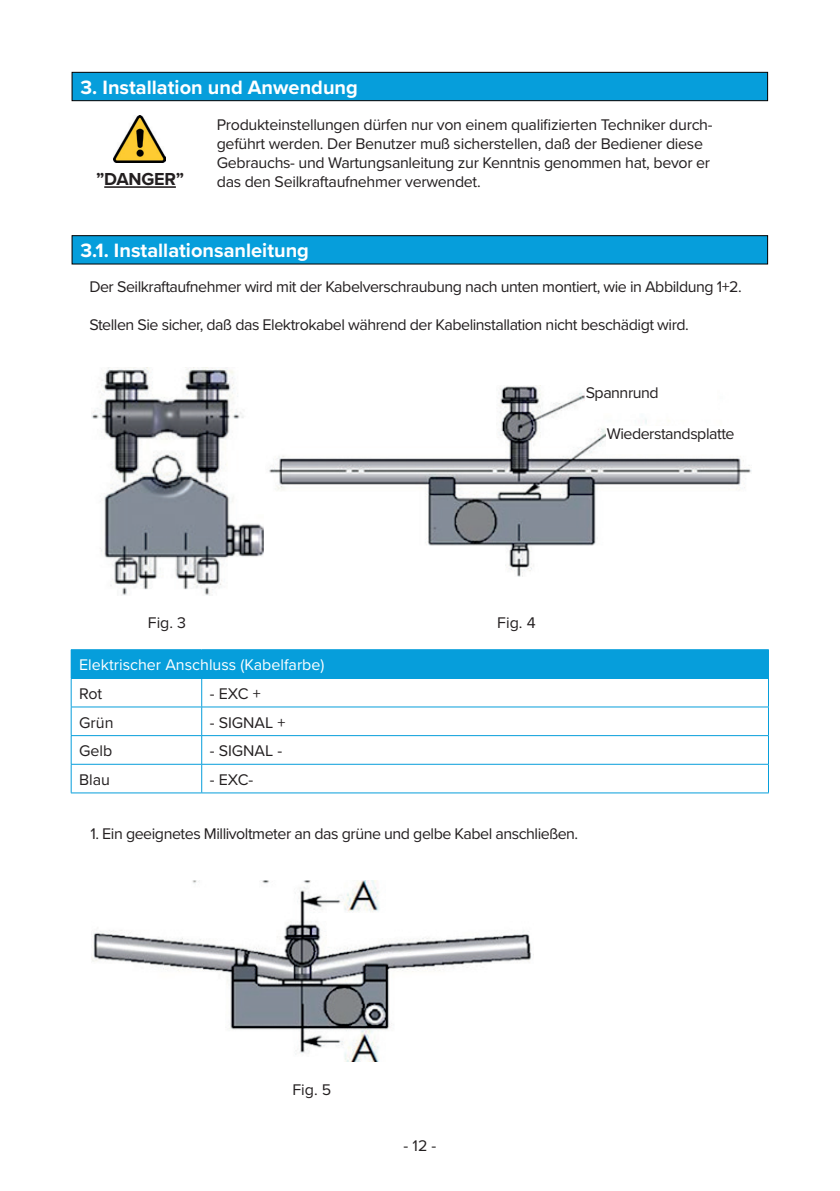
<style>
.page{position:relative;width:840px;height:1191px;background:#fff}
.page>*{position:absolute;margin:0;border:0;box-sizing:border-box;transform-origin:0 0}
.t1{font:700 20px "Proxima Nova";color:#fff}
.t2{font:700 18px "Proxima Nova";letter-spacing:-.01em;color:#231f20}
.t3{font:16px/19.2px "Proxima Nova";letter-spacing:-.03em;color:#231f20}
.t4{font:16px "Proxima Nova";color:#fff}
</style>
<div class="page">
<div style="left:72px;top:72px;width:695px;height:29px;background:#069edb;border:1px solid #000"></div>
<img style="left:113px;top:116px;width:52px;height:47px">
<hr style="left:104px;top:186px;width:72px;height:2px;background:#231f20">
<div style="left:72px;top:235px;width:695px;height:29px;background:#069edb;border:1px solid #000"></div>
<img style="left:91px;top:367px;width:173px;height:228px">
<img style="left:269px;top:386px;width:482px;height:191px">
<div style="left:71px;top:649px;width:697px;height:29px;background:#069edb"></div>
<hr style="left:71px;top:678px;width:130px;height:1px;background:#069edb">
<hr style="left:201px;top:678px;width:567px;height:1px;background:#069edb">
<hr style="left:71px;top:706px;width:130px;height:1px;background:#069edb">
<hr style="left:201px;top:706px;width:567px;height:1px;background:#069edb">
<hr style="left:71px;top:735px;width:130px;height:1px;background:#069edb">
<hr style="left:201px;top:735px;width:567px;height:1px;background:#069edb">
<hr style="left:71px;top:764px;width:130px;height:1px;background:#069edb">
<svg style="left:71px;top:679px;width:1px;height:113px"></svg>
<hr style="left:201px;top:764px;width:567px;height:1px;background:#069edb">
<svg style="left:201px;top:679px;width:1px;height:113px"></svg>
<hr style="left:71px;top:792px;width:130px;height:1px;background:#069edb">
<hr style="left:201px;top:792px;width:567px;height:1px;background:#069edb">
<img style="left:91px;top:880px;width:441px;height:181px">
<div style="left:606px;top:426px;width:131px;height:27px;background:#fff"></div>
<div style="left:585px;top:385px;width:131px;height:27px;background:#fff"></div>
<p class="t1" style="left:80px;top:72px;width:279px">3. Installation und Anwendung</p>
<p class="t3" style="left:217px;top:114px;width:497px">Produkteinstellungen dürfen nur von einem qualifizierten Techniker durch&shy;geführt werden. Der Benutzer muß sicherstellen, daß der Bediener diese<br>Gebrauchs- und Wartungsanleitung zur Kenntnis genommen hat, bevor er</p>
<p class="t2" style="left:96px;top:165px;width:89px">”DANGER”</p>
<p class="t3" style="left:217px;top:172px;width:265px">das den Seilkraftaufnehmer verwendet.</p>
<p class="t1" style="left:80px;top:235px;width:230px">3.1. Installationsanleitung</p>
<p class="t3" style="left:89px;top:276px;width:653px">Der Seilkraftaufnehmer wird mit der Kabelverschraubung nach unten montiert, wie in Abbildung 1+2.</p>
<p class="t3" style="left:89px;top:315px;width:600px">Stellen Sie sicher, daß das Elektrokabel während der Kabelinstallation nicht beschädigt wird.</p>
<p class="t3" style="left:585px;top:382px;width:74px">Spannrund</p>
<p class="t3" style="left:606px;top:423px;width:129px">Wiederstandsplatte</p>
<p class="t3" style="left:148px;top:612px;width:40px">Fig. 3</p>
<p class="t3" style="left:497px;top:612px;width:40px">Fig. 4</p>
<p class="t4" style="left:79px;top:653px;width:247px">Elektrischer Anschluss (Kabelfarbe)</p>
<p class="t3" style="left:79px;top:683px;width:25px">Rot</p>
<p class="t3" style="left:210px;top:683px;width:52px">- EXC +</p>
<p class="t3" style="left:79px;top:712px;width:36px">Grün</p>
<p class="t3" style="left:210px;top:712px;width:77px">- SIGNAL +</p>
<p class="t3" style="left:79px;top:740px;width:35px">Gelb</p>
<p class="t3" style="left:210px;top:740px;width:74px">- SIGNAL -</p>
<p class="t3" style="left:79px;top:769px;width:32px">Blau</p>
<p class="t3" style="left:210px;top:769px;width:45px">- EXC-</p>
<p class="t3" style="left:90px;top:823px;width:489px">1. Ein geeignetes Millivoltmeter an das grüne und gelbe Kabel anschließen.</p>
<p class="t3" style="left:292px;top:1079px;width:40px">Fig. 5</p>
<p class="t3" style="left:403px;top:1135px;width:34px">- 12 -</p>
</div>
